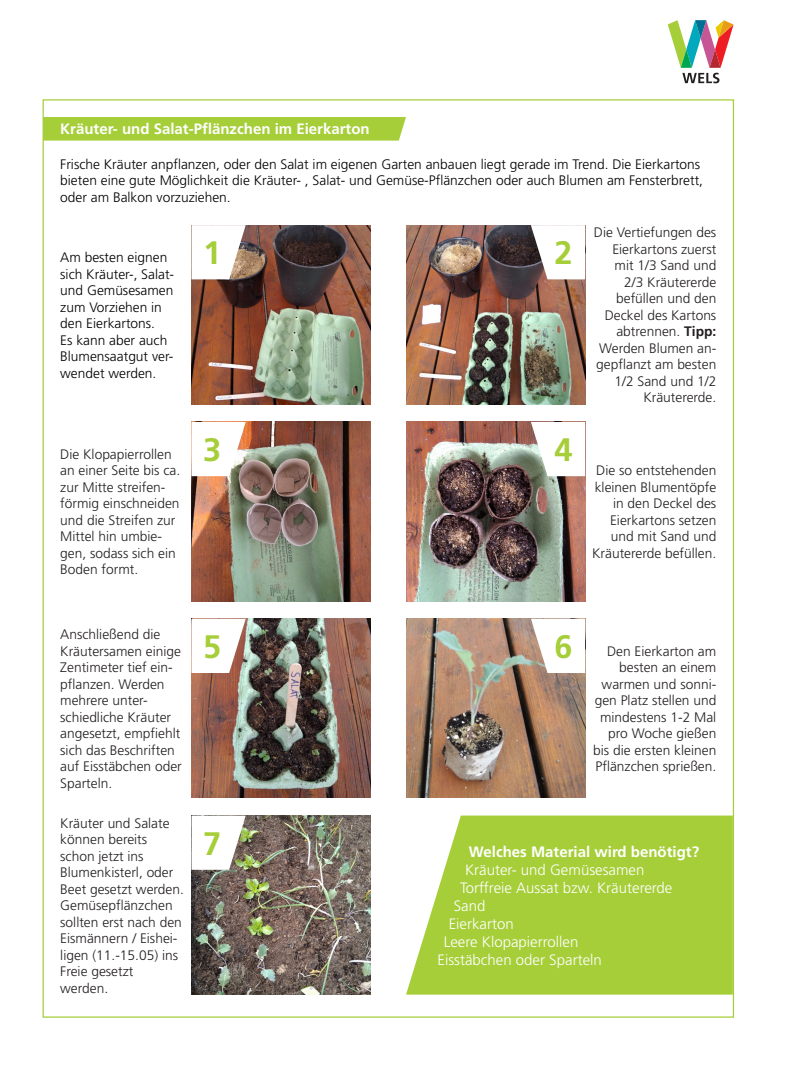
<style>
.page{position:relative;width:805px;height:1078px;background:#fff}
.page>*{position:absolute;margin:0;border:0;box-sizing:border-box;transform-origin:0 0}
.t1{font:700 32.5px "Frutiger LT Std";color:#a6ce39}
.t2{font:300 15px/18px "Frutiger LT Std";color:#fff}
.t3{font:700 15px "Frutiger LT Std";color:#fff}
.t4{font:300 13.75px/16.5px "Frutiger LT Std";color:#231f20;text-align:right}
.t5{font:300 13.75px/16.5px "Frutiger LT Std";color:#000001}
.s1{font-weight:700}
</style>
<div class="page">
<div style="left:43px;top:117px;width:363px;height:23px;background:#a6ce39"></div>
<img style="left:191px;top:225px;width:179px;height:179px">
<img style="left:406px;top:225px;width:179px;height:179px">
<img style="left:191px;top:422px;width:179px;height:179px">
<img style="left:406px;top:422px;width:179px;height:179px">
<img style="left:191px;top:618px;width:179px;height:179px">
<img style="left:191px;top:815px;width:179px;height:179px">
<img style="left:406px;top:618px;width:179px;height:179px">
<svg style="left:530px;top:225px;width:55px;height:54px"></svg>
<svg style="left:191px;top:225px;width:55px;height:54px"></svg>
<svg style="left:191px;top:422px;width:55px;height:54px"></svg>
<svg style="left:191px;top:618px;width:55px;height:54px"></svg>
<svg style="left:191px;top:815px;width:55px;height:54px"></svg>
<svg style="left:530px;top:422px;width:55px;height:54px"></svg>
<svg style="left:530px;top:618px;width:55px;height:54px"></svg>
<svg style="left:406px;top:815px;width:326px;height:179px;background:#add24a"></svg>
<svg style="left:667px;top:20px;width:66px;height:63px"></svg>
<p class="t3" style="left:60px;top:119px;width:311px">Kräuter- und Salat-Pflänzchen im Eierkarton</p>
<p class="t5" style="left:60px;top:156px;width:644px">Frische Kräuter anpflanzen, oder den Salat im eigenen Garten anbauen liegt gerade im Trend. Die Eierkartons bieten eine gute Möglichkeit die Kräuter- , Salat- und Gemüse-Pflänzchen oder auch Blumen am Fensterbrett, oder am Balkon vorzuziehen.</p>
<p class="t5" style="left:60px;top:249px;width:115px">Am besten eignen sich Kräuter-, Salat&shy;und Gemüsesamen zum Vorziehen in den Eierkartons.<br>Es kann aber auch<br>Blumensaatgut ver&shy;wendet werden.</p>
<p class="t4" style="left:60px;top:446px;width:121px;text-align:left">Die Klopapierrollen an einer Seite bis ca. zur Mitte streifen&shy;förmig einschneiden und die Streifen zur<br>Mittel hin umbie&shy;gen, sodass sich ein<br>Boden formt.</p>
<p class="t4" style="left:60px;top:626px;width:123px;text-align:left">Anschließend die<br>Kräutersamen einige<br>Zentimeter tief ein&shy;pflanzen. Werden mehrere unter&shy;schiedliche Kräuter angesetzt, empfiehlt sich das Beschriften auf Eisstäbchen oder<br>Sparteln.</p>
<p class="t4" style="left:60px;top:814px;width:125px;text-align:left">Kräuter und Salate können bereits schon jetzt ins<br>Blumenkisterl, oder<br>Beet gesetzt werden.<br>Gemüsepflänzchen sollten erst nach den<br>Eismännern / Eishei&shy;ligen (11.-15.05) ins<br>Freie gesetzt werden.</p>
<p class="t1" style="left:203px;top:234px;width:20px">1</p>
<p class="t1" style="left:554px;top:234px;width:20px">2</p>
<p class="t1" style="left:203px;top:430px;width:20px">3</p>
<p class="t1" style="left:554px;top:430px;width:20px">4</p>
<p class="t4" style="left:593px;top:224px;width:124px">Die Vertiefungen des<br>Eierkartons zuerst mit 1/3 Sand und<br>2/3 Kräutererde befüllen und den<br>Deckel des Kartons abtrennen. <span class="s1">Tipp:<br></span>Werden Blumen an&shy;gepflanzt am besten<br>1/2 Sand und 1/2<br>Kräutererde.</p>
<p class="t4" style="left:592px;top:462px;width:126px">Die so entstehenden kleinen Blumentöpfe in den Deckel des<br>Eierkartons setzen und mit Sand und<br>Kräutererde befüllen.</p>
<p class="t1" style="left:203px;top:627px;width:20px">5</p>
<p class="t1" style="left:554px;top:627px;width:20px">6</p>
<p class="t4" style="left:593px;top:642px;width:125px">Den Eierkarton am besten an einem warmen und sonni&shy;gen Platz stellen und mindestens 1-2 Mal pro Woche gießen bis die ersten kleinen<br>Pflänzchen sprießen.</p>
<p class="t1" style="left:203px;top:824px;width:20px">7</p>
<p class="t3" style="left:468px;top:842px;width:232px">Welches Material wird benötigt?</p>
<p class="t2" style="left:460px;top:860px;width:214px;text-indent:5px">Kräuter- und Gemüsesamen<br>Torffreie Aussat bzw. Kräutererde</p>
<p class="t2" style="left:453px;top:896px;width:33px">Sand</p>
<p class="t2" style="left:448px;top:914px;width:66px">Eierkarton</p>
<p class="t2" style="left:443px;top:932px;width:136px">Leere Klopapierrollen</p>
<p class="t2" style="left:437px;top:950px;width:166px">Eisstäbchen oder Sparteln</p>
</div>
